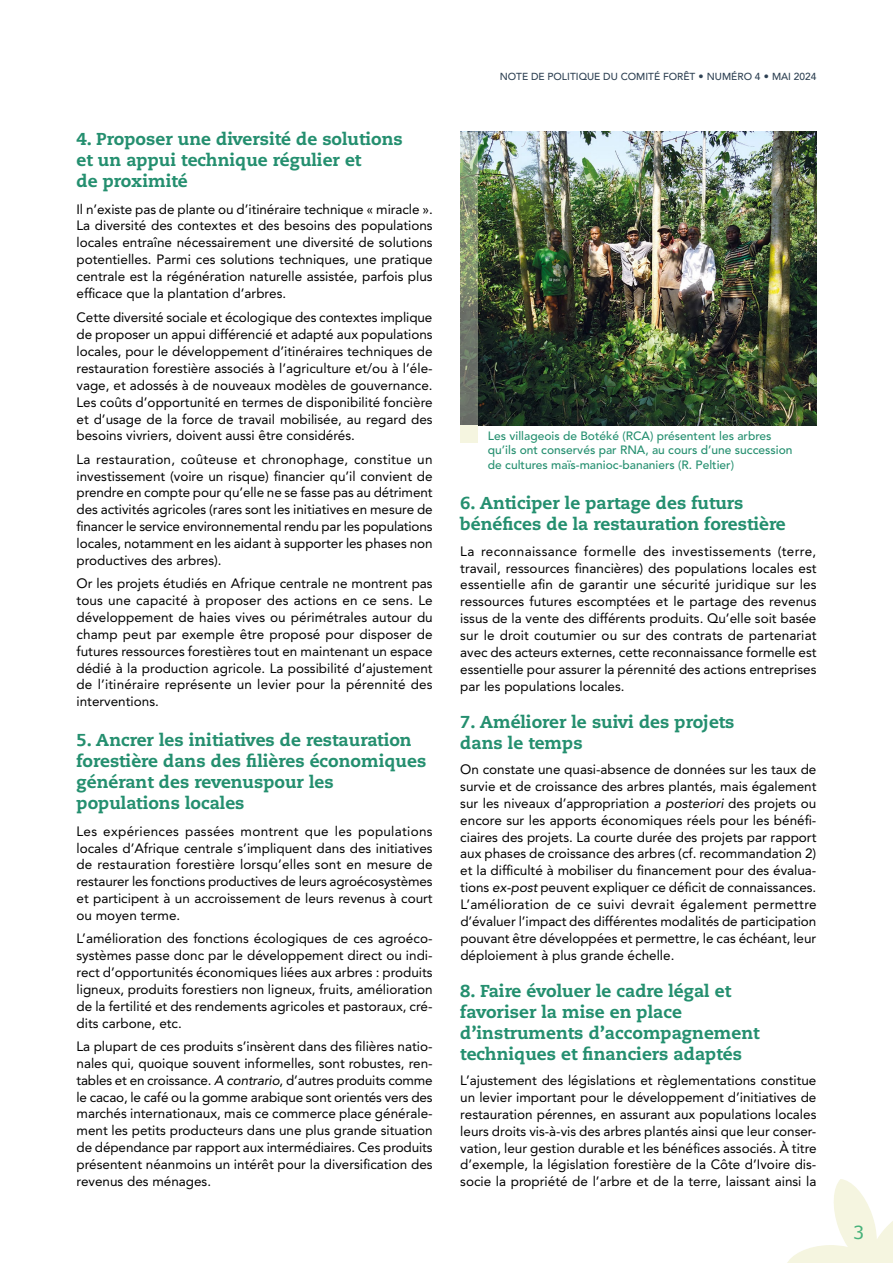
<style>
.page{position:relative;width:893px;height:1263px;background:#fff}
.page>*{position:absolute;margin:0;border:0;box-sizing:border-box;transform-origin:0 0}
.t1{font:18px "Verdana";color:#47b27a}
.t2{font:800 17.25px/21px "Caecilia LT Std";color:#248f6f}
.t3{font:13.5px/16.8px "Avenir LT Std";color:#000;text-align:justify}
.t4{font:500 12px/14.2px "Avenir LT Std";color:#248f6f}
.t5{font:500 10.2px "Avenir LT Std";color:#2e4153}
.s1{font-style:italic}
</style>
<div class="page">
<svg style="left:787px;top:1179px;width:106px;height:84px"></svg>
<img style="left:477px;top:132px;width:339px;height:293px">
<svg style="left:460px;top:132px;width:17px;height:293px"></svg>
<div style="left:460px;top:425px;width:17px;height:17px;background:#f5f5e0"></div>
<p class="t2" style="left:77px;top:129px;width:328px">4. Proposer une diversité de solutions et un appui technique régulier et<br>de proximité</p>
<p class="t3" style="left:77px;top:201px;width:358px">Il n’existe pas de plante ou d’itinéraire technique « miracle ».<br>La diversité des contextes et des besoins des populations locales entraîne nécessairement une diversité de solutions potentielles. Parmi ces solutions techniques, une pratique centrale est la régénération naturelle assistée, parfois plus efficace que la plantation d’arbres.</p>
<p class="t3" style="left:77px;top:309px;width:358px">Cette diversité sociale et écologique des contextes implique de proposer un appui différencié et adapté aux populations locales, pour le développement d’itinéraires techniques de restauration forestière associés à l’agriculture et/ou à l’éle&shy;vage, et adossés à de nouveaux modèles de gouvernance.<br>Les coûts d’opportunité en termes de disponibilité foncière et d’usage de la force de travail mobilisée, au regard des besoins vivriers, doivent aussi être considérés.</p>
<p class="t3" style="left:77px;top:451px;width:358px">La restauration, coûteuse et chronophage, constitue un investissement (voire un risque) financier qu’il convient de prendre en compte pour qu’elle ne se fasse pas au détriment des activités agricoles (rares sont les initiatives en mesure de financer le service environnemental rendu par les populations locales, notamment en les aidant à supporter les phases non productives des arbres).</p>
<p class="t3" style="left:77px;top:575px;width:358px">Or les projets étudiés en Afrique centrale ne montrent pas tous une capacité à proposer des actions en ce sens. Le développement de haies vives ou périmétrales autour du champ peut par exemple être proposé pour disposer de futures ressources forestières tout en maintenant un espace dédié à la production agricole. La possibilité d’ajustement de l’itinéraire représente un levier pour la pérennité des interventions.</p>
<p class="t2" style="left:77px;top:730px;width:351px">5. Ancrer les initiatives de restauration forestière dans des filières économiques générant des revenuspour les populations locales</p>
<p class="t3" style="left:77px;top:823px;width:358px">Les expériences passées montrent que les populations locales d’Afrique centrale s’impliquent dans des initiatives de restauration forestière lorsqu’elles sont en mesure de restaurer les fonctions productives de leurs agroécosystèmes et participent à un accroissement de leurs revenus à court ou moyen terme.</p>
<p class="t3" style="left:77px;top:930px;width:358px">L’amélioration des fonctions écologiques de ces agroéco&shy;systèmes passe donc par le développement direct ou indi&shy;rect d’opportunités économiques liées aux arbres : produits ligneux, produits forestiers non ligneux, fruits, amélioration de la fertilité et des rendements agricoles et pastoraux, cré&shy;dits carbone, etc.</p>
<p class="t3" style="left:77px;top:1038px;width:358px">La plupart de ces produits s’insèrent dans des filières natio&shy;nales qui, quoique souvent informelles, sont robustes, ren&shy;tables et en croissance. <span class="s1">A contrario</span>, d’autres produits comme le cacao, le café ou la gomme arabique sont orientés vers des marchés internationaux, mais ce commerce place générale&shy;ment les petits producteurs dans une plus grande situation de dépendance par rapport aux intermédiaires. Ces produits présentent néanmoins un intérêt pour la diversification des revenus des ménages.</p>
<p class="t5" style="left:500px;top:70px;width:318px">NOTE DE POLITIQUE DU COMITÉ FORÊT • NUMÉRO 4 • MAI 2024</p>
<p class="t4" style="left:488px;top:429px;width:306px">Les villageois de Botéké (RCA) présentent les arbres qu’ils ont conservés par RNA, au cours d’une succession de cultures maïs-manioc-bananiers (R. Peltier)</p>
<p class="t2" style="left:460px;top:493px;width:327px">6. Anticiper le partage des futurs bénéfices de la restauration forestière</p>
<p class="t3" style="left:460px;top:543px;width:358px">La reconnaissance formelle des investissements (terre, travail, ressources financières) des populations locales est essentielle afin de garantir une sécurité juridique sur les ressources futures escomptées et le partage des revenus issus de la vente des différents produits. Qu’elle soit basée sur le droit coutumier ou sur des contrats de partenariat avec des acteurs externes, cette reconnaissance formelle est essentielle pour assurer la pérennité des actions entreprises par les populations locales.</p>
<p class="t2" style="left:460px;top:711px;width:276px">7. Améliorer le suivi des projets dans le temps</p>
<p class="t3" style="left:460px;top:761px;width:358px">On constate une quasi-absence de données sur les taux de survie et de croissance des arbres plantés, mais également sur les niveaux d’appropriation <span class="s1">a posteriori</span> des projets ou encore sur les apports économiques réels pour les bénéfi&shy;ciaires des projets. La courte durée des projets par rapport aux phases de croissance des arbres (cf. recommandation 2) et la difficulté à mobiliser du financement pour des évalua&shy;tions <span class="s1">ex-post</span> peuvent expliquer ce déficit de connaissances.<br>L’amélioration de ce suivi devrait également permettre d’évaluer l’impact des différentes modalités de participation pouvant être développées et permettre, le cas échéant, leur déploiement à plus grande échelle.</p>
<p class="t2" style="left:460px;top:980px;width:301px">8. Faire évoluer le cadre légal et favoriser la mise en place d’instruments d’accompagnement techniques et financiers adaptés</p>
<p class="t3" style="left:460px;top:1072px;width:358px">L’ajustement des législations et règlementations constitue un levier important pour le développement d’initiatives de restauration pérennes, en assurant aux populations locales leurs droits vis-à-vis des arbres plantés ainsi que leur conser&shy;vation, leur gestion durable et les bénéfices associés. À titre d’exemple, la législation forestière de la Côte d’Ivoire dis&shy;socie la propriété de l’arbre et de la terre, laissant ainsi la</p>
<h1 class="t1" style="left:854px;top:1219px;width:12px">3</h1>
</div>
